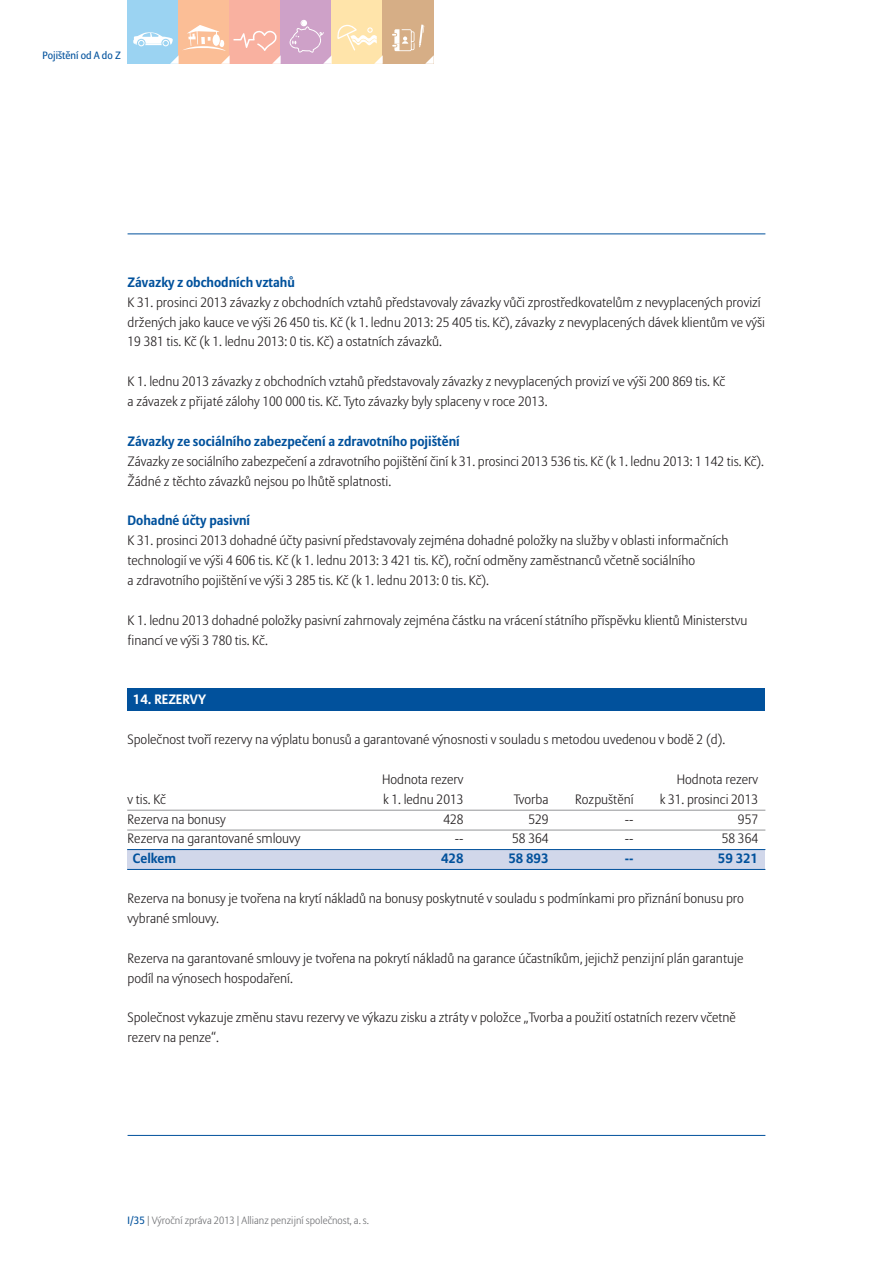
<style>
.page{position:relative;width:893px;height:1263px;background:#fff}
.page>*{position:absolute;margin:0;border:0;box-sizing:border-box;transform-origin:0 0}
.t1{font:300 13.5px/19.8px "Allianz Sans";color:#231f20}
.t2{font:700 13.5px "Allianz Sans";color:#01519c}
.t3{font:700 13.5px "Allianz Sans";color:#fff}
.t4{font:300 10.5px "Allianz Sans";color:#6c6d70}
.t5{font:10.5px "Allianz Sans";color:#01519c}
.s1{font-weight:400;color:#01519c}
</style>
<div class="page">
<div style="left:128px;top:849px;width:637px;height:21px;background:#d1d7ea"></div>
<hr style="left:127px;top:830px;width:638px;height:1px;background:#939598">
<hr style="left:127px;top:810px;width:638px;height:1px;background:#939598">
<hr style="left:127px;top:849px;width:638px;height:1px;background:#01519c">
<hr style="left:127px;top:869px;width:638px;height:1px;background:#01519c">
<div style="left:127px;top:688px;width:638px;height:23px;background:#01519c"></div>
<div style="left:128px;top:0;width:51px;height:64px;background:#9bd3f2"></div>
<div style="left:179px;top:0;width:51px;height:64px;background:#fbbe96"></div>
<div style="left:230px;top:0;width:51px;height:64px;background:#f9b1a0"></div>
<div style="left:281px;top:0;width:51px;height:64px;background:#cea1c8"></div>
<div style="left:332px;top:0;width:51px;height:64px;background:#ffe4aa"></div>
<div style="left:383px;top:0;width:51px;height:64px;background:#d6ae86"></div>
<hr style="left:128px;top:233px;width:637px;height:1px;background:#01519c">
<hr style="left:128px;top:1135px;width:637px;height:1px;background:#01519c">
<svg style="left:133px;top:25px;width:148px;height:39px"></svg>
<svg style="left:289px;top:20px;width:94px;height:44px"></svg>
<svg style="left:392px;top:25px;width:42px;height:39px"></svg>
<p class="t5" style="left:43px;top:49px;width:80px">Pojištění od A do Z</p>
<p class="t2" style="left:128px;top:274px;width:169px">Závazky z obchodních vztahů</p>
<p class="t1" style="left:128px;top:292px;width:639px">K 31. prosinci 2013 závazky z obchodních vztahů představovaly závazky vůči zprostředkovatelům z nevyplacených provizí držených jako kauce ve výši 26 450 tis. Kč (k 1. lednu 2013: 25 405 tis. Kč), závazky z nevyplacených dávek klientům ve výši<br>19 381 tis. Kč (k 1. lednu 2013: 0 tis. Kč) a ostatních závazků.</p>
<p class="t1" style="left:128px;top:372px;width:599px">K 1. lednu 2013 závazky z obchodních vztahů představovaly závazky z nevyplacených provizí ve výši 200 869 tis. Kč a závazek z přijaté zálohy 100 000 tis. Kč. Tyto závazky byly splaceny v roce 2013.</p>
<p class="t2" style="left:128px;top:433px;width:334px">Závazky ze sociálního zabezpečení a zdravotního pojištění</p>
<p class="t1" style="left:128px;top:451px;width:638px">Závazky ze sociálního zabezpečení a zdravotního pojištění činí k 31. prosinci 2013 536 tis. Kč (k 1. lednu 2013: 1 142 tis. Kč).<br>Žádné z těchto závazků nejsou po lhůtě splatnosti.</p>
<p class="t2" style="left:128px;top:513px;width:124px">Dohadné účty pasivní</p>
<p class="t1" style="left:128px;top:531px;width:602px">K 31. prosinci 2013 dohadné účty pasivní představovaly zejména dohadné položky na služby v oblasti informačních technologií ve výši 4 606 tis. Kč (k 1. lednu 2013: 3 421 tis. Kč), roční odměny zaměstnanců včetně sociálního<br>a zdravotního pojištění ve výši 3 285 tis. Kč (k 1. lednu 2013: 0 tis. Kč).</p>
<p class="t1" style="left:128px;top:610px;width:621px">K 1. lednu 2013 dohadné položky pasivní zahrnovaly zejména částku na vrácení státního příspěvku klientů Ministerstvu financí ve výši 3 780 tis. Kč.</p>
<p class="t3" style="left:133px;top:692px;width:75px">14. REZERVY</p>
<p class="t1" style="left:128px;top:729px;width:599px">Společnost tvoří rezervy na výplatu bonusů a garantované výnosnosti v souladu s metodou uvedenou v bodě 2 (d).</p>
<p class="t1" style="left:382px;top:769px;width:83px">Hodnota rezerv</p>
<p class="t1" style="left:677px;top:769px;width:83px">Hodnota rezerv</p>
<p class="t1" style="left:128px;top:789px;width:40px">v tis. Kč</p>
<p class="t1" style="left:383px;top:789px;width:82px">k 1. lednu 2013</p>
<p class="t1" style="left:514px;top:789px;width:36px">Tvorba</p>
<p class="t1" style="left:575px;top:789px;width:60px">Rozpuštění</p>
<p class="t1" style="left:660px;top:789px;width:100px">k 31. prosinci 2013</p>
<p class="t1" style="left:128px;top:809px;width:100px">Rezerva na bonusy</p>
<p class="t1" style="left:443px;top:809px;width:22px">428</p>
<p class="t1" style="left:528px;top:809px;width:22px">529</p>
<p class="t1" style="left:625px;top:809px;width:10px">--</p>
<p class="t1" style="left:738px;top:809px;width:22px">957</p>
<p class="t1" style="left:128px;top:829px;width:175px">Rezerva na garantované smlouvy</p>
<p class="t1" style="left:455px;top:829px;width:10px">--</p>
<p class="t1" style="left:512px;top:829px;width:38px">58 364</p>
<p class="t1" style="left:625px;top:829px;width:10px">--</p>
<p class="t1" style="left:722px;top:829px;width:38px">58 364</p>
<p class="t2" style="left:133px;top:851px;width:45px">Celkem</p>
<p class="t2" style="left:441px;top:851px;width:24px">428</p>
<p class="t2" style="left:508px;top:851px;width:42px">58 893</p>
<p class="t2" style="left:625px;top:851px;width:10px">--</p>
<p class="t2" style="left:718px;top:851px;width:42px">59 321</p>
<p class="t1" style="left:128px;top:888px;width:618px">Rezerva na bonusy je tvořena na krytí nákladů na bonusy poskytnuté v souladu s podmínkami pro přiznání bonusu pro vybrané smlouvy.</p>
<p class="t1" style="left:128px;top:948px;width:617px">Rezerva na garantované smlouvy je tvořena na pokrytí nákladů na garance účastníkům, jejichž penzijní plán garantuje podíl na výnosech hospodaření.</p>
<p class="t1" style="left:128px;top:1008px;width:610px">Společnost vykazuje změnu stavu rezervy ve výkazu zisku a ztráty v položce „Tvorba a použití ostatních rezerv včetně rezerv na penze“.</p>
<p class="t4" style="left:128px;top:1214px;width:243px"><span class="s1">I/35</span> | Výroční zpráva 2013 | Allianz penzijní společnost, a. s.</p>
</div>
